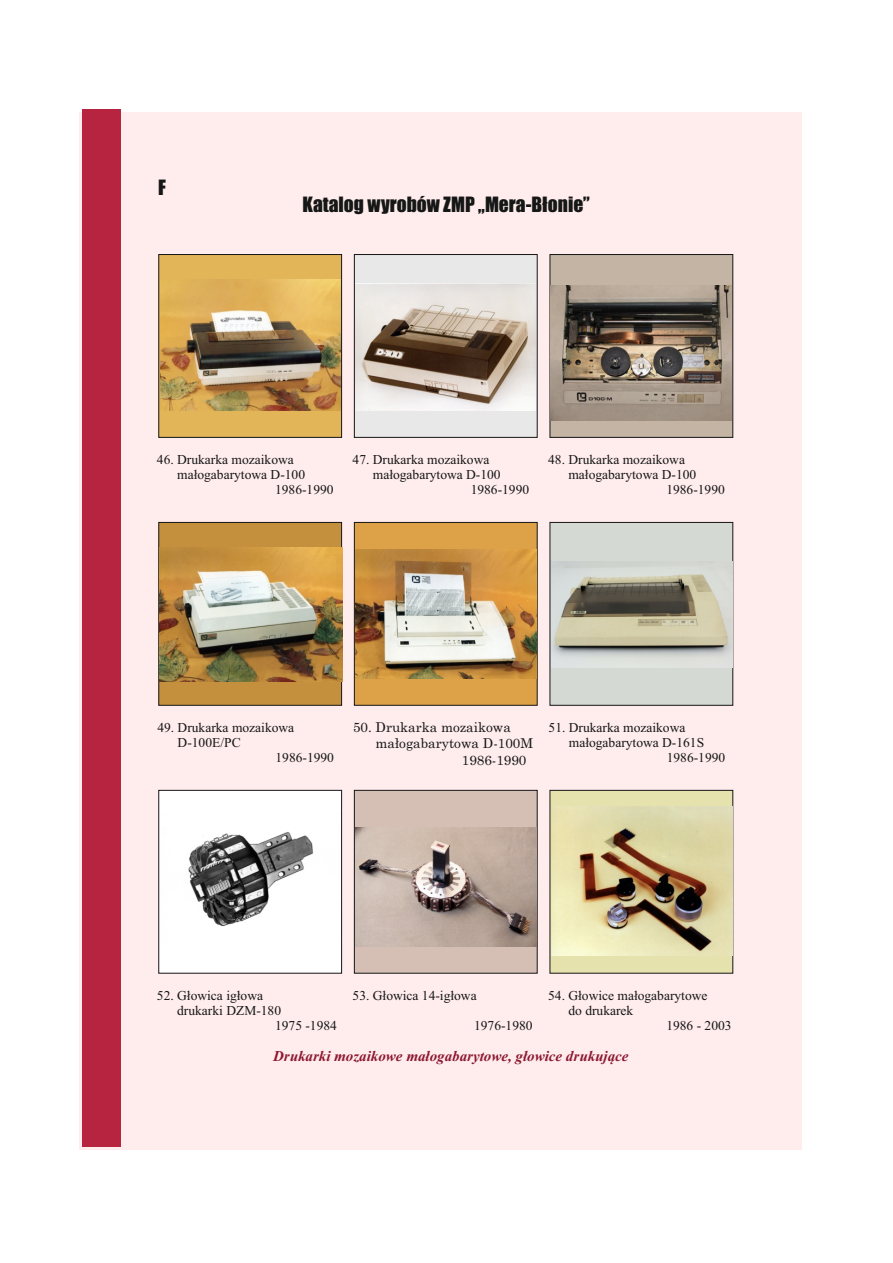
<style>
.page{position:relative;width:893px;height:1263px;background:#fff}
.page>*{position:absolute;margin:0;border:0;box-sizing:border-box;transform-origin:0 0}
.t1{font:19.5px "Impact";color:#151616}
.t2{font:italic 700 15px "Times New Roman";color:#8c1830}
.t3{font:13.5px "Times New Roman";color:#151616}
.t4{font:13.5px "Century Schoolbook";color:#151616}
</style>
<div class="page">
<div style="left:80px;top:112px;width:722px;height:1038px;background:#ffeced"></div>
<div style="left:83px;top:110px;width:38px;height:1037px;background:#b62440"></div>
<svg style="left:549px;top:789px;width:185px;height:185px"></svg>
<svg style="left:549px;top:522px;width:185px;height:184px"></svg>
<svg style="left:353px;top:522px;width:185px;height:184px"></svg>
<svg style="left:158px;top:522px;width:184px;height:184px"></svg>
<svg style="left:549px;top:254px;width:185px;height:184px"></svg>
<svg style="left:353px;top:254px;width:185px;height:184px"></svg>
<svg style="left:158px;top:254px;width:184px;height:184px"></svg>
<svg style="left:353px;top:789px;width:185px;height:185px"></svg>
<svg style="left:158px;top:789px;width:184px;height:185px"></svg>
<img style="left:160px;top:280px;width:181px;height:130px">
<img style="left:356px;top:283px;width:180px;height:127px">
<img style="left:551px;top:285px;width:181px;height:136px">
<img style="left:160px;top:547px;width:182px;height:135px">
<img style="left:355px;top:550px;width:181px;height:128px">
<img style="left:552px;top:561px;width:180px;height:107px">
<img style="left:161px;top:814px;width:179px;height:129px">
<img style="left:355px;top:827px;width:181px;height:120px">
<img style="left:551px;top:807px;width:181px;height:148px">
<h1 class="t1" style="left:158px;top:180px;width:9px">F</h1>
<h1 class="t1" style="left:303px;top:197px;width:289px">Katalog wyrobów ZMP „Mera-Błonie”</h1>
<p class="t3" style="left:157px;top:455px;width:138px">46. Drukarka mozaikowa</p>
<p class="t3" style="left:177px;top:470px;width:129px">małogabarytowa D-100</p>
<p class="t3" style="left:275px;top:485px;width:60px">1986-1990</p>
<p class="t3" style="left:353px;top:455px;width:138px">47. Drukarka mozaikowa</p>
<p class="t3" style="left:373px;top:470px;width:129px">małogabarytowa D-100</p>
<p class="t3" style="left:471px;top:485px;width:60px">1986-1990</p>
<p class="t3" style="left:548px;top:455px;width:138px">48. Drukarka mozaikowa</p>
<p class="t3" style="left:568px;top:470px;width:129px">małogabarytowa D-100</p>
<p class="t3" style="left:666px;top:485px;width:60px">1986-1990</p>
<p class="t3" style="left:157px;top:723px;width:138px">49. Drukarka mozaikowa</p>
<p class="t3" style="left:178px;top:738px;width:65px">D-100E/PC</p>
<p class="t3" style="left:276px;top:753px;width:60px">1986-1990</p>
<p class="t4" style="left:353px;top:722px;width:159px">50. Drukarka mozaikowa</p>
<p class="t4" style="left:376px;top:738px;width:159px">małogabarytowa D-100M</p>
<p class="t4" style="left:462px;top:755px;width:66px">1986-1990</p>
<p class="t3" style="left:549px;top:723px;width:138px">51. Drukarka mozaikowa</p>
<p class="t3" style="left:569px;top:738px;width:137px">małogabarytowa D-161S</p>
<p class="t3" style="left:667px;top:753px;width:60px">1986-1990</p>
<p class="t3" style="left:157px;top:991px;width:108px">52. Głowica igłowa</p>
<p class="t3" style="left:177px;top:1006px;width:105px">drukarki DZM-180</p>
<p class="t3" style="left:275px;top:1021px;width:63px">1975 -1984</p>
<p class="t3" style="left:548px;top:991px;width:161px">54. Głowice małogabarytowe</p>
<p class="t3" style="left:568px;top:1006px;width:66px">do drukarek</p>
<p class="t3" style="left:666px;top:1021px;width:67px">1986 - 2003</p>
<p class="t2" style="left:273px;top:1051px;width:357px">Drukarki mozaikowe małogabarytowe, głowice drukujące</p>
<p class="t3" style="left:353px;top:991px;width:126px">53. Głowica 14-igłowa</p>
<p class="t3" style="left:474px;top:1021px;width:60px">1976-1980</p>
</div>
